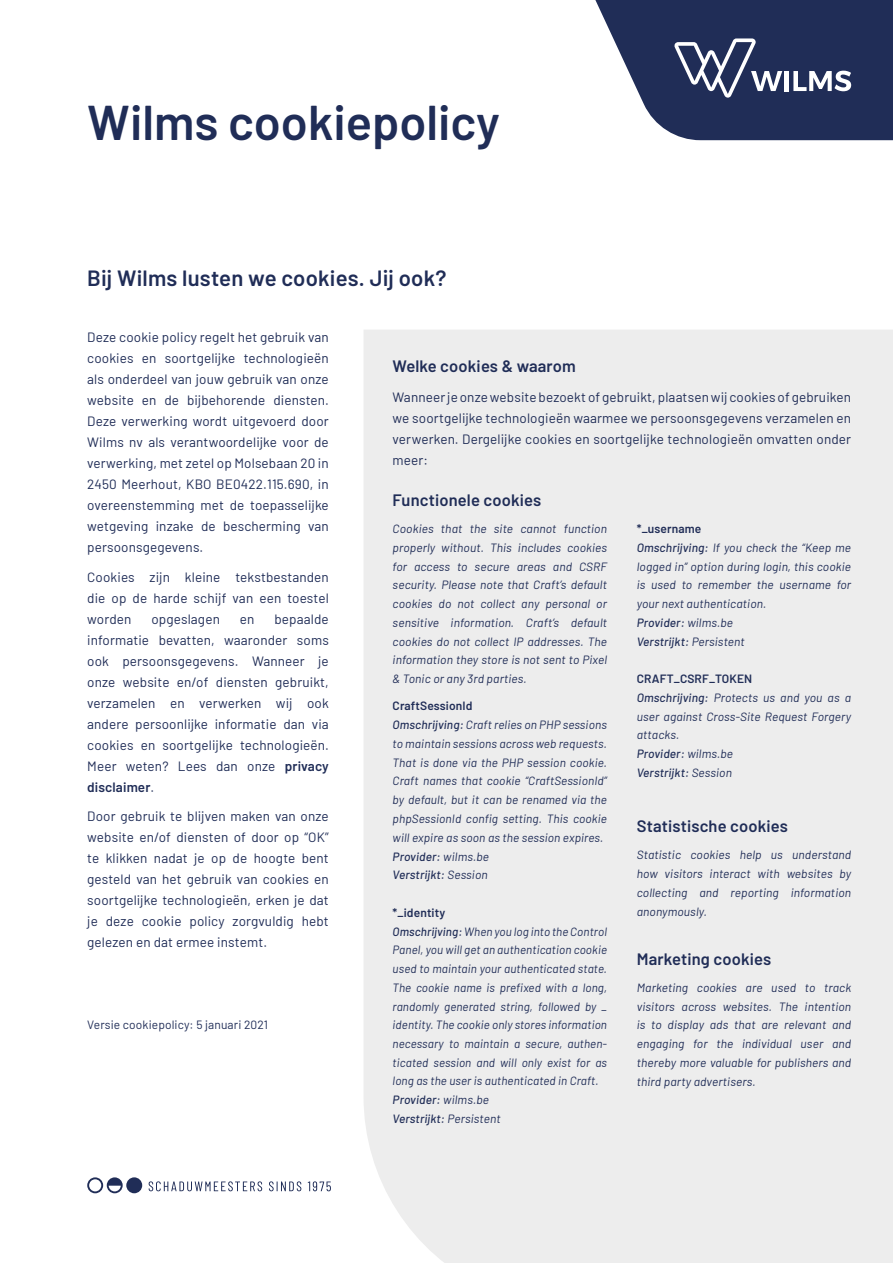
<style>
.page{position:relative;width:893px;height:1263px;background:#fff}
.page>*{position:absolute;margin:0;border:0;box-sizing:border-box;transform-origin:0 0}
.t1{font:600 48.75px "Barlow";color:#202d57}
.t2{font:600 22.05px "Barlow";letter-spacing:.01em;color:#202d57}
.t3{font:600 16.5px "Barlow";letter-spacing:.01em;color:#202d57}
.t4{font:13.5px/21px "Barlow";letter-spacing:.01em;color:#202d57;text-align:justify}
.t5{font:italic 12px/18.8px "Barlow";letter-spacing:.01em;color:#202d57}
.t6{font:12px "Barlow";letter-spacing:.01em;color:#202d57}
.s1{font-weight:600}
.s2{font-weight:600;font-style:normal}
.s3{font-weight:500}
</style>
<div class="page">
<div style="left:364px;top:330px;width:529px;height:933px;background:#ededed"></div>
<svg style="left:595px;top:0;width:298px;height:140px"></svg>
<div style="left:126px;top:1177px;width:16px;height:16px;background:#202d57;border-radius:50%"></div>
<svg style="left:149px;top:1181px;width:113px;height:10px"></svg>
<svg style="left:269px;top:1181px;width:32px;height:10px"></svg>
<svg style="left:308px;top:1181px;width:23px;height:10px"></svg>
<svg style="left:87px;top:1177px;width:36px;height:16px"></svg>
<h1 class="t1" style="left:87px;top:87px;width:414px">Wilms cookiepolicy</h1>
<h2 class="t2" style="left:87px;top:262px;width:361px">Bij Wilms lusten we cookies. Jij ook?</h2>
<p class="t4" style="left:87px;top:326px;width:243px">Deze cookie policy regelt het gebruik van cookies en soortgelijke technologieën als onderdeel van jouw gebruik van onze website en de bijbehorende diensten.<br>Deze verwerking wordt uitgevoerd door Wilms nv als verantwoordelijke voor de verwerking, met zetel op Molsebaan 20 in 2450 Meerhout, KBO BE0422.115.690, in overeenstemming met de toepasselijke wetgeving inzake de bescherming van persoonsgegevens.</p>
<p class="t4" style="left:87px;top:565px;width:243px">Cookies zijn kleine tekstbestanden die op de harde schijf van een toestel worden</p>
<p class="t4" style="left:87px;top:607px;width:243px;text-indent:187px">bepaalde informatie bevatten, waaronder soms ook persoonsgegevens. Wanneer je onze website en/of diensten gebruikt, verzamelen en verwerken wij ook andere persoonlijke informatie dan via cookies en soortgelijke technologieën.<br>Meer weten? Lees dan onze <span class="s1">privacy disclaimer</span>.</p>
<p class="t4" style="left:87px;top:805px;width:243px">Door gebruik te blijven maken van onze website en/of diensten of door op “OK” te klikken nadat je op de hoogte bent gesteld van het gebruik van cookies en soortgelijke technologieën, erken je dat je deze cookie policy zorgvuldig hebt gelezen en dat ermee instemt.</p>
<p class="t4" style="left:151px;top:607px;width:70px">opgeslagen</p>
<p class="t4" style="left:240px;top:607px;width:16px">en</p>
<p class="t6" style="left:87px;top:1016px;width:182px">Versie cookiepolicy: 5 januari 2021</p>
<h3 class="t3" style="left:393px;top:354px;width:185px">Welke cookies &amp; waarom</h3>
<p class="t4" style="left:393px;top:385px;width:460px">Wanneer je onze website bezoekt of gebruikt, plaatsen wij cookies of gebruiken we soortgelijke technologieën waarmee we persoonsgegevens verzamelen en verwerken. Dergelijke cookies en soortgelijke technologieën omvatten onder meer:</p>
<h3 class="t3" style="left:393px;top:488px;width:150px">Functionele cookies</h3>
<p class="t5" style="left:393px;top:519px;width:216px;text-align:justify">Cookies that the site cannot function properly without. This includes cookies for access to secure areas and CSRF security. Please note that Craft’s default cookies do not collect any personal or sensitive information. Craft’s default cookies do not collect IP addresses. The information they store is not sent to Pixel &amp; Tonic or any 3rd parties.</p>
<p class="t5" style="left:393px;top:696px;width:216px"><span class="s2">CraftSessionId<br></span><span class="s3">Omschrijving:</span> Craft relies on PHP sessions to maintain sessions across web requests.<br>That is done via the PHP session cookie.<br>Craft names that cookie “CraftSessionId” by default, but it can be renamed via the phpSessionId config setting. This cookie will expire as soon as the session expires.<br><span class="s3">Provider:</span> wilms.be<br><span class="s3">Verstrijkt:</span> Session</p>
<p class="t5" style="left:393px;top:902px;width:216px"><span class="s2">*_identity<br></span><span class="s3">Omschrijving:</span> When you log into the Control Panel, you will get an authentication cookie used to maintain your authenticated state.<br>The cookie name is prefixed with a long, randomly generated string, followed by _ identity. The cookie only stores information necessary to maintain a secure, authen&shy;ticated session and will only exist for as long as the user is authenticated in Craft.<br><span class="s3">Provider:</span> wilms.be<br><span class="s3">Verstrijkt:</span> Persistent</p>
<p class="t5" style="left:637px;top:519px;width:216px"><span class="s2">*_username<br></span><span class="s3">Omschrijving:</span> If you check the “Keep me logged in” option during login, this cookie is used to remember the username for your next authentication.<br><span class="s3">Provider:</span> wilms.be<br><span class="s3">Verstrijkt:</span> Persistent</p>
<p class="t5" style="left:637px;top:668px;width:216px"><span class="s2">CRAFT_CSRF_TOKEN<br></span><span class="s3">Omschrijving:</span> Protects us and you as a user against Cross-Site Request Forgery attacks.<br><span class="s3">Provider:</span> wilms.be<br><span class="s3">Verstrijkt:</span> Session</p>
<h3 class="t3" style="left:637px;top:814px;width:153px">Statistische cookies</h3>
<p class="t5" style="left:637px;top:845px;width:216px;text-align:justify">Statistic cookies help us understand how visitors interact with websites by collecting and reporting information anonymously.</p>
<h3 class="t3" style="left:637px;top:946px;width:136px">Marketing cookies</h3>
<p class="t5" style="left:637px;top:977px;width:216px;text-align:justify">Marketing cookies are used to track visitors across websites. The intention is to display ads that are relevant and engaging for the individual user and thereby more valuable for publishers and third party advertisers.</p>
</div>
